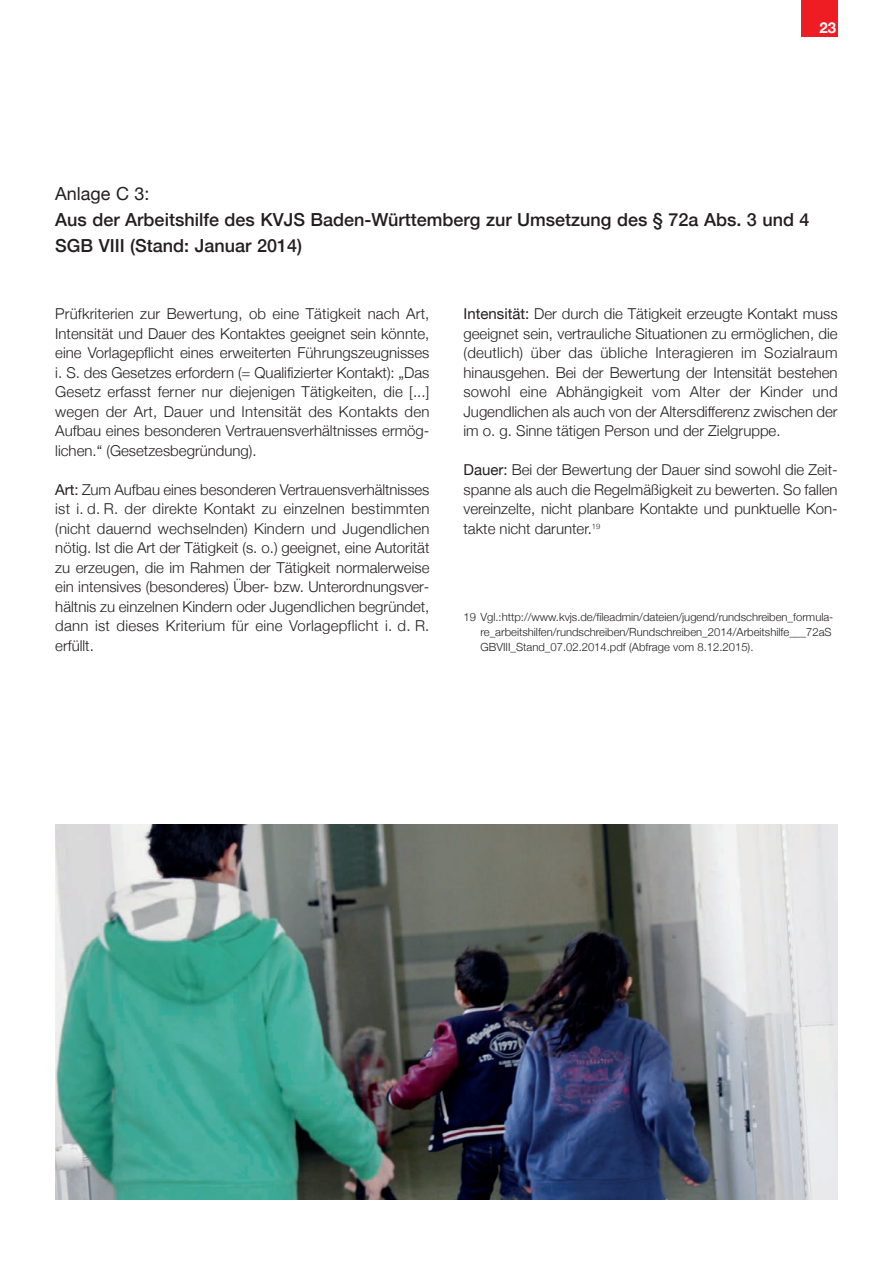
<style>
.page{position:relative;width:893px;height:1263px;background:#fff}
.page>*{position:absolute;margin:0;border:0;box-sizing:border-box;transform-origin:0 0}
.t1{font:500 18px/25.8px "Helvetica Neue";color:#231f20}
.t2{font:18px "Helvetica Neue";color:#231f20}
.t3{font:300 15px/19.5px "Helvetica Neue";color:#231f20;text-align:justify}
.t4{font:700 15px "Helvetica Neue";color:#fff}
.t5{font:300 11.25px/15px "Helvetica Neue";color:#231f20}
.s1{font-weight:400}
</style>
<div class="page">
<div style="left:801px;top:0;width:37px;height:36px;background:#ee1d23"></div>
<img style="left:55px;top:825px;width:783px;height:374px">
<p class="t4" style="left:819px;top:19px;width:18px">23</p>
<p class="t2" style="left:55px;top:183px;width:96px">Anlage C 3:</p>
<p class="t1" style="left:55px;top:206px;width:756px">Aus der Arbeitshilfe des KVJS Baden-Württemberg zur Umsetzung des § 72a Abs. 3 und 4<br>SGB VIII (Stand: Januar 2014)</p>
<p class="t3" style="left:55px;top:304px;width:376px">Prüfkriterien zur Bewertung, ob eine Tätigkeit nach Art, Intensität und Dauer des Kontaktes geeignet sein könnte, eine Vorlagepflicht eines erweiterten Führungszeugnisses i. S. des Gesetzes erfordern (= Qualifizierter Kontakt): „Das Gesetz erfasst ferner nur diejenigen Tätigkeiten, die [...] wegen der Art, Dauer und Intensität des Kontakts den Aufbau eines besonderen Vertrauensverhältnisses ermög&shy;lichen.“ (Gesetzesbegründung).</p>
<p class="t3" style="left:55px;top:479px;width:376px"><span class="s1">Art:</span> Zum Aufbau eines besonderen Vertrauensverhältnisses ist i. d. R. der direkte Kontakt zu einzelnen bestimmten (nicht dauernd wechselnden) Kindern und Jugendlichen nötig. Ist die Art der Tätigkeit (s. o.) geeignet, eine Autorität zu erzeugen, die im Rahmen der Tätigkeit normalerweise ein intensives (besonderes) Über- bzw. Unterordnungs ver - hältnis zu einzelnen Kindern oder Jugendlichen begründet, dann ist dieses Kriterium für eine Vorlagepflicht i. d. R. erfüllt.</p>
<p class="t3" style="left:463px;top:304px;width:376px"><span class="s1">Intensität:</span> Der durch die Tätigkeit erzeugte Kontakt muss geeignet sein, vertrauliche Situationen zu ermöglichen, die (deutlich) über das übliche Interagieren im Sozialraum hinausgehen. Bei der Bewertung der Intensität bestehen sowohl eine Abhängigkeit vom Alter der Kinder und Jugendlichen als auch von der Altersdifferenz zwischen der im o. g. Sinne tätigen Person und der Zielgruppe.</p>
<p class="t3" style="left:463px;top:460px;width:376px"><span class="s1">Dauer:</span> Bei der Bewertung der Dauer sind sowohl die Zeit - spanne als auch die Regelmäßigkeit zu bewerten. So fallen ver einzelte, nicht planbare Kontakte und punktuelle Kon - takte nicht darunter.<sup>19</sup></p>
<p class="t5" style="left:480px;top:609px;width:354px;text-indent:-17px">19 Vgl.:http://www.kvjs.de/fileadmin/dateien/jugend/rundschreiben_formula&shy;re_arbeitshilfen/rundschreiben/Rundschreiben_2014/Arbeitshilfe___72aS<br>GBVIII_Stand_07.02.2014.pdf (Abfrage vom 8.12.2015).</p>
</div>
